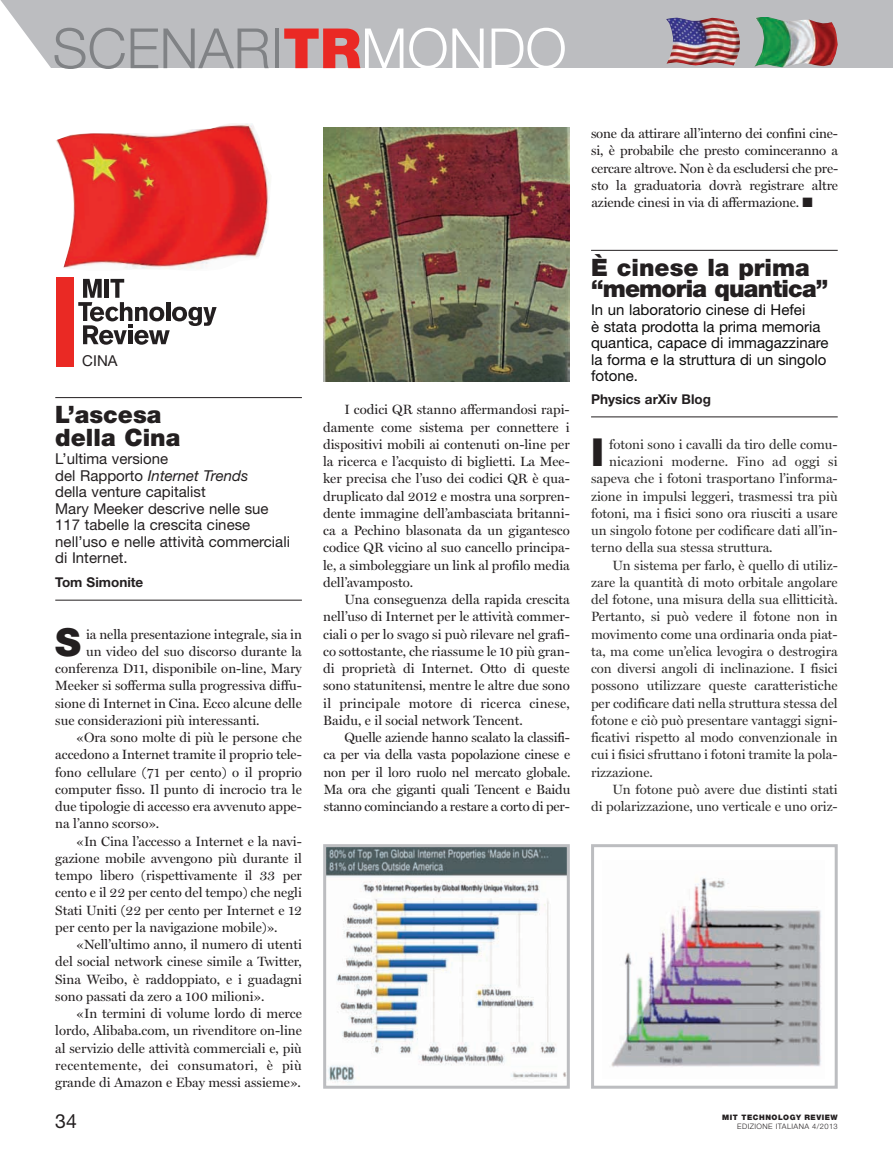
<style>
.page{position:relative;width:893px;height:1161px;background:#fff}
.page>*{position:absolute;margin:0;border:0;box-sizing:border-box;transform-origin:0 0}
.t1{font:300 55.5px "Helvetica Neue LT Std";color:#808285}
.t2{font:900 38.55px "Helvetica Neue LT Std";color:#231f20}
.t3{font:900 24px/21px "Helvetica Neue LT Std";letter-spacing:-.035em;color:#231f20}
.t4{font:900 24px/22.5px "Helvetica Neue LT Std";color:#231f20}
.t5{font:19.5px "Helvetica Neue LT Std";color:#231f20}
.t6{font:15px/16.5px "Helvetica Neue LT Std";color:#231f20}
.t7{font:15px/16.5px "Helvetica Neue LT Std";color:#0d0c0c}
.t8{font:13.5px/17.2px "Miller Display";color:#231f20;text-align:justify}
.t9{font:13.5px "Miller Display";color:#2f2d2c}
.t10{font:13.5px "Miller Display";letter-spacing:.025em;color:#231f20}
.t11{font:700 13.5px "Helvetica Neue LT Std";color:#231f20}
.t12{font:300 7.5px "Helvetica Neue LT Std";letter-spacing:.055em;color:#231f20}
.t13{font:900 7.5px "Helvetica Neue LT Std";letter-spacing:.065em;color:#231f20}
.s1{font-weight:900;color:#ea2924}
.s2{color:#fff}
.s3{font-style:italic}
</style>
<div class="page">
<hr style="left:55px;top:397px;width:247px;height:1px;background:#231f20">
<hr style="left:55px;top:600px;width:247px;height:1px;background:#231f20">
<div style="left:0;top:0;width:893px;height:68px;background:#bcbdc0"></div>
<hr style="left:591px;top:250px;width:247px;height:1px;background:#231f20">
<hr style="left:591px;top:416px;width:247px;height:1px;background:#231f20">
<svg style="left:0;top:0;width:51px;height:68px"></svg>
<img style="left:666px;top:18px;width:74px;height:47px">
<img style="left:754px;top:17px;width:84px;height:50px">
<img style="left:56px;top:123px;width:214px;height:147px">
<div style="left:56px;top:277px;width:17px;height:89px;background:#ea2924"></div>
<svg style="left:78px;top:279px;width:139px;height:66px"></svg>
<img style="left:323px;top:128px;width:247px;height:254px">
<img style="left:327px;top:848px;width:239px;height:235px">
<div style="left:323px;top:844px;width:247px;height:245px;border:3px solid #bcbdc0"></div>
<img style="left:611px;top:878px;width:210px;height:189px">
<div style="left:591px;top:844px;width:247px;height:245px;border:3px solid #bcbdc0"></div>
<h1 class="t1" style="left:53px;top:29px;width:516px">SCENARI<span class="s1">TR</span><span class="s2">MONDO</span></h1>
<p class="t6" style="left:82px;top:354px;width:37px">CINA</p>
<h3 class="t4" style="left:55px;top:406px;width:127px">L’ascesa della Cina</h3>
<p class="t6" style="left:55px;top:452px;width:236px">L’ultima versione<br>del Rapporto <span class="s3">Internet Trends<br></span>della venture capitalist<br>Mary Meeker descrive nelle sue<br>117 tabelle la crescita cinese nell’uso e nelle attività commerciali di Internet.</p>
<p class="t11" style="left:55px;top:577px;width:90px">Tom Simonite</p>
<h2 class="t2" style="left:55px;top:628px;width:27px">S</h2>
<p class="t8" style="left:86px;top:625px;width:217px">ia nella presentazione integrale, sia in</p>
<p class="t8" style="left:86px;top:642px;width:217px">un video del suo discorso durante la</p>
<p class="t8" style="left:55px;top:660px;width:248px">conferenza D11, disponibile on-line, Mary</p>
<p class="t8" style="left:55px;top:677px;width:248px">Meeker si sofferma sulla progressiva diffu-</p>
<p class="t8" style="left:55px;top:694px;width:248px">sione di Internet in Cina. Ecco alcune delle</p>
<p class="t8" style="left:55px;top:711px;width:206px">sue considerazioni più interessanti.</p>
<p class="t8" style="left:77px;top:729px;width:227px">«Ora sono molte di più le persone che</p>
<p class="t8" style="left:55px;top:746px;width:248px">accedono a Internet tramite il proprio tele-</p>
<p class="t8" style="left:55px;top:763px;width:248px">fono cellulare (71 per cento) o il proprio</p>
<p class="t8" style="left:55px;top:780px;width:248px">computer fisso. Il punto di incrocio tra le</p>
<p class="t8" style="left:55px;top:798px;width:248px">due tipologie di accesso era avvenuto appe-</p>
<p class="t8" style="left:55px;top:815px;width:106px">na l’anno scorso».</p>
<p class="t8" style="left:77px;top:832px;width:227px">«In Cina l’accesso a Internet e la navi-</p>
<p class="t8" style="left:55px;top:849px;width:248px">gazione mobile avvengono più durante il</p>
<p class="t8" style="left:55px;top:867px;width:248px">tempo libero (rispettivamente il 33 per</p>
<p class="t8" style="left:55px;top:884px;width:248px">cento e il 22 per cento del tempo) che negli</p>
<p class="t8" style="left:55px;top:901px;width:248px">Stati Uniti (22 per cento per Internet e 12</p>
<p class="t8" style="left:55px;top:918px;width:224px">per cento per la navigazione mobile)».</p>
<p class="t8" style="left:77px;top:936px;width:227px">«Nell’ultimo anno, il numero di utenti</p>
<p class="t8" style="left:55px;top:953px;width:248px">del social network cinese simile a Twitter,</p>
<p class="t8" style="left:55px;top:970px;width:248px">Sina Weibo, è raddoppiato, e i guadagni</p>
<p class="t8" style="left:55px;top:987px;width:211px">sono passati da zero a 100 milioni».</p>
<p class="t8" style="left:77px;top:1005px;width:227px">«In termini di volume lordo di merce</p>
<p class="t8" style="left:55px;top:1022px;width:248px">lordo, Alibaba.com, un rivenditore on-line</p>
<p class="t8" style="left:55px;top:1039px;width:248px">al servizio delle attività commerciali e, più</p>
<p class="t10" style="left:55px;top:1057px;width:248px">recentemente, dei consumatori, è più</p>
<p class="t8" style="left:55px;top:1074px;width:247px">grande di Amazon e Ebay messi assieme».</p>
<p class="t8" style="left:323px;top:401px;width:248px;text-indent:21px">I codici QR stanno affermandosi rapi&shy;damente come sistema per connettere i dispositivi mobili ai contenuti on-line per la ricerca e l’acquisto di biglietti. La Mee&shy;ker precisa che l’uso dei codici QR è qua&shy;druplicato dal 2012 e mostra una sorpren&shy;dente immagine dell’ambasciata britanni&shy;ca a Pechino blasonata da un gigantesco codice QR vicino al suo cancello principa&shy;le, a simboleggiare un link al profilo media dell’avamposto.</p>
<p class="t8" style="left:323px;top:591px;width:248px;text-indent:21px">Una conseguenza della rapida crescita nell’uso di Internet per le attività commer&shy;ciali o per lo svago si può rilevare nel grafi&shy;co sottostante, che riassume le 10 più gran&shy;di proprietà di Internet. Otto di queste sono statunitensi, mentre le altre due sono il principale motore di ricerca cinese, Baidu, e il social network Tencent.</p>
<p class="t8" style="left:323px;top:729px;width:248px;text-indent:21px">Quelle aziende hanno scalato la classifi&shy;ca per via della vasta popolazione cinese e non per il loro ruolo nel mercato globale.<br>Ma ora che giganti quali Tencent e Baidu stanno cominciando a restare a corto di per-</p>
<p class="t8" style="left:591px;top:125px;width:249px">sone da attirare all’interno dei confini cine&shy;si, è probabile che presto cominceranno a cercare altrove. Non è da escludersi che pre&shy;sto la graduatoria dovrà registrare altre aziende cinesi in via di affermazione. ■</p>
<h3 class="t3" style="left:591px;top:259px;width:239px">È cinese la prima “memoria quantica”</h3>
<p class="t7" style="left:591px;top:303px;width:239px">In un laboratorio cinese di Hefei<br>è stata prodotta la prima memoria quantica, capace di immagazzinare la forma e la struttura di un singolo fotone.</p>
<p class="t11" style="left:591px;top:394px;width:121px">Physics arXiv Blog</p>
<h2 class="t2" style="left:591px;top:438px;width:14px">I</h2>
<p class="t9" style="left:609px;top:436px;width:230px">fotoni sono i cavalli da tiro delle comu-</p>
<p class="t9" style="left:609px;top:453px;width:230px">nicazioni moderne. Fino ad oggi si</p>
<p class="t9" style="left:591px;top:471px;width:248px">sapeva che i fotoni trasportano l’informa-</p>
<p class="t9" style="left:591px;top:488px;width:248px">zione in impulsi leggeri, trasmessi tra più</p>
<p class="t9" style="left:591px;top:505px;width:248px">fotoni, ma i fisici sono ora riusciti a usare</p>
<p class="t9" style="left:591px;top:522px;width:248px">un singolo fotone per codificare dati all’in-</p>
<p class="t9" style="left:591px;top:540px;width:183px">terno della sua stessa struttura.</p>
<p class="t9" style="left:612px;top:557px;width:227px">Un sistema per farlo, è quello di utiliz-</p>
<p class="t9" style="left:591px;top:574px;width:248px">zare la quantità di moto orbitale angolare</p>
<p class="t9" style="left:591px;top:591px;width:248px">del fotone, una misura della sua ellitticità.</p>
<p class="t9" style="left:591px;top:609px;width:248px">Pertanto, si può vedere il fotone non in</p>
<p class="t9" style="left:591px;top:626px;width:248px">movimento come una ordinaria onda piat-</p>
<p class="t9" style="left:591px;top:643px;width:248px">ta, ma come un’elica levogira o destrogira</p>
<p class="t9" style="left:591px;top:660px;width:248px">con diversi angoli di inclinazione. I fisici</p>
<p class="t9" style="left:591px;top:678px;width:248px">possono utilizzare queste caratteristiche</p>
<p class="t9" style="left:591px;top:695px;width:248px">per codificare dati nella struttura stessa del</p>
<p class="t9" style="left:591px;top:712px;width:248px">fotone e ciò può presentare vantaggi signi-</p>
<p class="t9" style="left:591px;top:729px;width:248px">ficativi rispetto al modo convenzionale in</p>
<p class="t9" style="left:591px;top:747px;width:248px">cui i fisici sfruttano i fotoni tramite la pola-</p>
<p class="t9" style="left:591px;top:764px;width:63px">rizzazione.</p>
<p class="t9" style="left:612px;top:781px;width:227px">Un fotone può avere due distinti stati</p>
<p class="t9" style="left:591px;top:798px;width:248px">di polarizzazione, uno verticale e uno oriz-</p>
<p class="t13" style="left:722px;top:1114px;width:117px">MIT TECHNOLOGY REVIEW</p>
<h3 class="t5" style="left:55px;top:1114px;width:23px">34</h3>
<p class="t12" style="left:737px;top:1123px;width:102px">EDIZIONE ITALIANA 4/2013</p>
</div>
